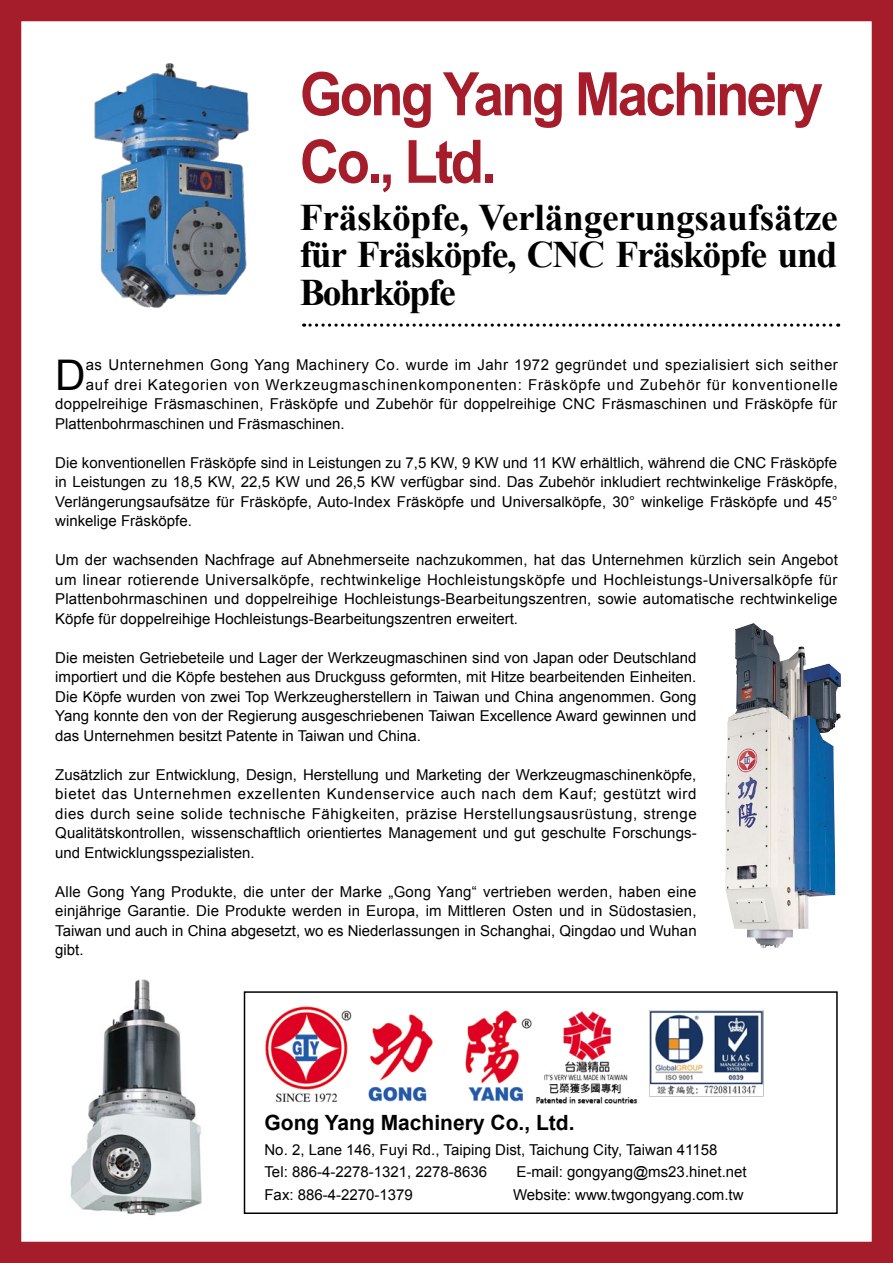
<style>
.page{position:relative;width:893px;height:1263px;background:#fff}
.page>*{position:absolute;margin:0;border:0;box-sizing:border-box;transform-origin:0 0}
.t1{font:700 60px/67.5px "Arial";letter-spacing:-.05em;color:#a51d2b;scale:.91 1}
.t2{font:42.3px "Arial";color:#000}
.t3{font:700 37.5px/37.5px "Times New Roman";letter-spacing:-.035em;color:#000;text-align:justify}
.t4{font:700 21px "Arial";color:#000}
.t5{font:15px/19.5px "Arial";color:#000;text-align:justify}
.t6{font:15px "Arial";letter-spacing:.05em;color:#000}
.t7{font:15px "Arial";letter-spacing:.03em;color:#000}
</style>
<div class="page">
<div style="left:0;top:0;width:893px;height:1263px;border:21px solid #a51d2b"></div>
<svg style="left:304px;top:323px;width:535px;height:4px"></svg>
<img style="left:94px;top:63px;width:155px;height:245px">
<img style="left:725px;top:623px;width:116px;height:325px">
<img style="left:70px;top:979px;width:132px;height:237px">
<div style="left:244px;top:991px;width:594px;height:223px;border:2px solid #000"></div>
<img style="left:265px;top:1006px;width:499px;height:98px">
<h1 class="t1" style="left:300px;top:62px;width:577px">Gong Yang Machinery<br>Co., Ltd.</h1>
<h3 class="t3" style="left:300px;top:198px;width:540px">Fräsköpfe, Verlängerungsaufsätze für Fräsköpfe, CNC Fräsköpfe und Bohrköpfe</h3>
<h2 class="t2" style="left:55px;top:347px;width:32px">D</h2>
<p class="t7" style="left:86px;top:355px;width:754px">as Unternehmen Gong Yang Machinery Co. wurde im Jahr 1972 gegründet und spezialisiert sich seither</p>
<p class="t6" style="left:86px;top:375px;width:754px">auf drei Kategorien von Werkzeugmaschinenkomponenten: Fräsköpfe und Zubehör für konventionelle</p>
<p class="t5" style="left:55px;top:394px;width:783px">doppelreihige Fräsmaschinen, Fräsköpfe und Zubehör für doppelreihige CNC Fräsmaschinen und Fräsköpfe für</p>
<p class="t5" style="left:55px;top:414px;width:291px">Plattenbohrmaschinen und Fräsmaschinen.</p>
<p class="t5" style="left:55px;top:453px;width:784px">Die konventionellen Fräsköpfe sind in Leistungen zu 7,5 KW, 9 KW und 11 KW erhältlich, während die CNC Fräsköpfe in Leistungen zu 18,5 KW, 22,5 KW und 26,5 KW verfügbar sind. Das Zubehör inkludiert rechtwinkelige Fräsköpfe, Verlängerungsaufsätze für Fräsköpfe, Auto-Index Fräsköpfe und Universalköpfe, 30° winkelige Fräsköpfe und 45° winkelige Fräsköpfe.</p>
<p class="t5" style="left:55px;top:550px;width:784px">Um der wachsenden Nachfrage auf Abnehmerseite nachzukommen, hat das Unternehmen kürzlich sein Angebot um linear rotierende Universalköpfe, rechtwinkelige Hochleistungsköpfe und Hochleistungs-Universalköpfe für Plattenbohrmaschinen und doppelreihige Hochleistungs-Bearbeitungszentren, sowie automatische rechtwinkelige Köpfe für doppelreihige Hochleistungs-Bearbeitungszentren erweitert.</p>
<p class="t5" style="left:55px;top:648px;width:643px">Die meisten Getriebeteile und Lager der Werkzeugmaschinen sind von Japan oder Deutschland importiert und die Köpfe bestehen aus Druckguss geformten, mit Hitze bearbeitenden Einheiten.<br>Die Köpfe wurden von zwei Top Werkzeugherstellern in Taiwan und China angenommen. Gong Yang konnte den von der Regierung ausgeschriebenen Taiwan Excellence Award gewinnen und das Unternehmen besitzt Patente in Taiwan und China.</p>
<p class="t5" style="left:55px;top:765px;width:643px">Zusätzlich zur Entwicklung, Design, Herstellung und Marketing der Werkzeugmaschinenköpfe, bietet das Unternehmen exzellenten Kundenservice auch nach dem Kauf; gestützt wird dies durch seine solide technische Fähigkeiten, präzise Herstellungsausrüstung, strenge Qualitätskontrollen, wissenschaftlich orientiertes Management und gut geschulte Forschungs&shy;und Entwicklungsspezialisten.</p>
<p class="t5" style="left:55px;top:882px;width:643px">Alle Gong Yang Produkte, die unter der Marke „Gong Yang“ vertrieben werden, haben eine einjährige Garantie. Die Produkte werden in Europa, im Mittleren Osten und in Südostasien, Taiwan und auch in China abgesetzt, wo es Niederlassungen in Schanghai, Qingdao und Wuhan gibt.</p>
<h3 class="t4" style="left:264px;top:1109px;width:312px">Gong Yang Machinery Co., Ltd.</h3>
<p class="t5" style="left:264px;top:1138px;width:455px;line-height:22.5px">No. 2, Lane 146, Fuyi Rd., Taiping Dist, Taichung City, Taiwan 41158<br>Tel: 886-4-2278-1321, 2278-8636</p>
<p class="t5" style="left:516px;top:1162px;width:232px">E-mail: gongyang@ms23.hinet.net</p>
<p class="t5" style="left:264px;top:1185px;width:150px">Fax: 886-4-2270-1379</p>
<p class="t5" style="left:513px;top:1185px;width:232px">Website: www.twgongyang.com.tw</p>
</div>
